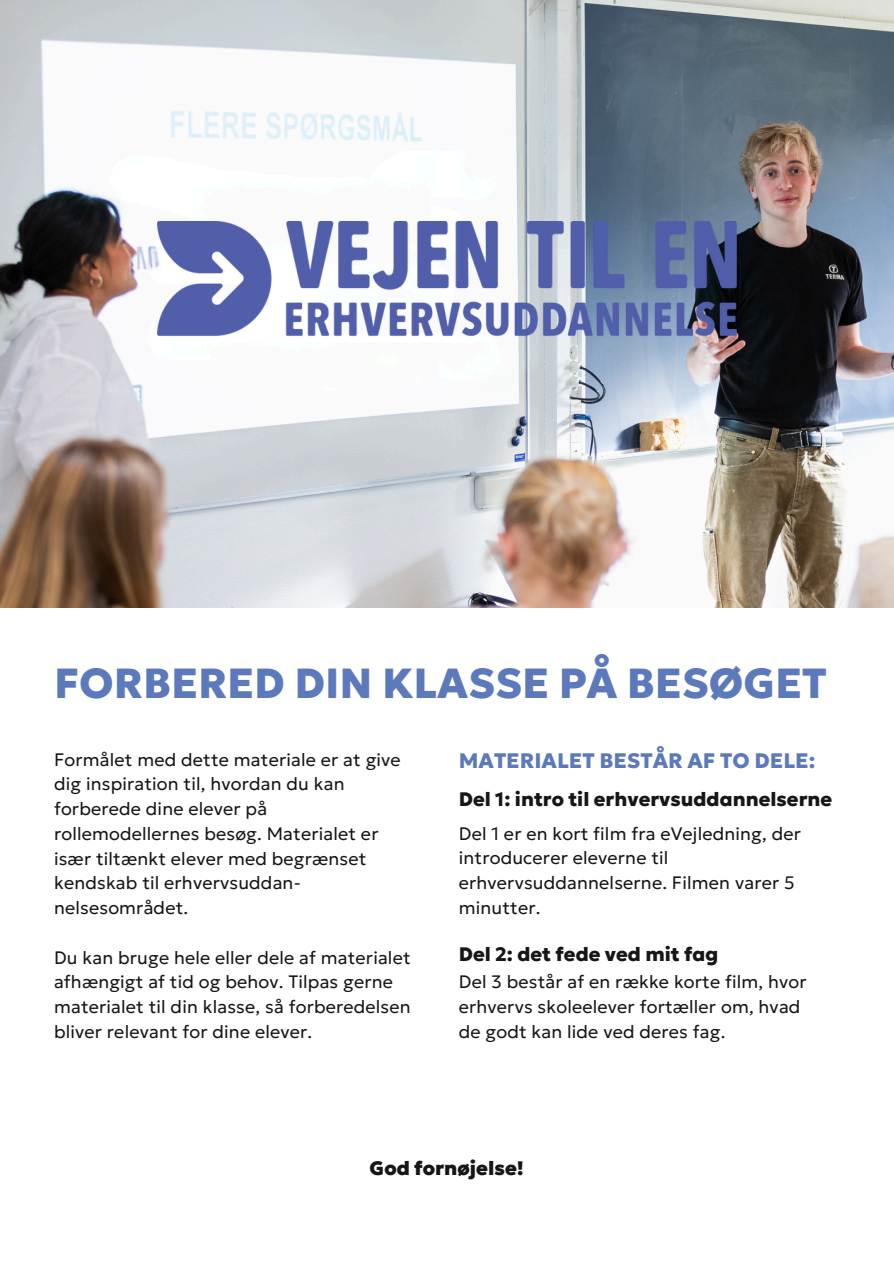
<style>
.page{position:relative;width:894px;height:1264px;background:#fff}
.page>*{position:absolute;margin:0;border:0;box-sizing:border-box;transform-origin:0 0}
.t1{font:800 42px "Geologica";color:#5c79bb}
.t2{font:800 21px "Geologica";color:#5c79bb}
.t3{font:800 19.5px "Geologica";color:#171615}
.t4{font:900 19.5px "Geologica";color:#171615}
.t5{font:300 18px/24.8px "Geologica Roman";letter-spacing:.01em;color:#171615}
</style>
<div class="page">
<img style="left:0;top:0;width:893px;height:608px">
<img style="left:157px;top:222px;width:578px;height:143px">
<h3 class="t1" style="left:54px;top:657px;width:774px">FORBERED DIN KLASSE PÅ BESØGET</h3>
<p class="t5" style="left:54px;top:747px;width:348px">Formålet med dette materiale er at give dig inspiration til, hvordan du kan forberede dine elever på rollemodellernes besøg. Materialet er især tiltænkt elever med begrænset kendskab til erhvervsuddan‐ nelsesområdet.</p>
<p class="t5" style="left:54px;top:945px;width:358px">Du kan bruge hele eller dele af materialet afhængigt af tid og behov. Tilpas gerne materialet til din klasse, så forberedelsen bliver relevant for dine elever.</p>
<h3 class="t2" style="left:458px;top:747px;width:358px">MATERIALET BESTÅR AF TO DELE:</h3>
<p class="t3" style="left:458px;top:787px;width:375px">Del 1: intro til erhvervsuddannelserne</p>
<h1 class="t5" style="left:458px;top:821px;width:343px">Del 1 er en kort film fra eVejledning, der introducerer eleverne til erhvervsuddannelserne. Filmen varer 5 minutter.</h1>
<p class="t3" style="left:458px;top:941px;width:259px">Del 2: det fede ved mit fag</p>
<h2 class="t5" style="left:458px;top:969px;width:349px">Del 3 består af en række korte film, hvor erhvervs skoleelever fortæller om, hvad de godt kan lide ved deres fag.</h2>
<h3 class="t4" style="left:369px;top:1155px;width:156px">God fornøjelse!</h3>
</div>
